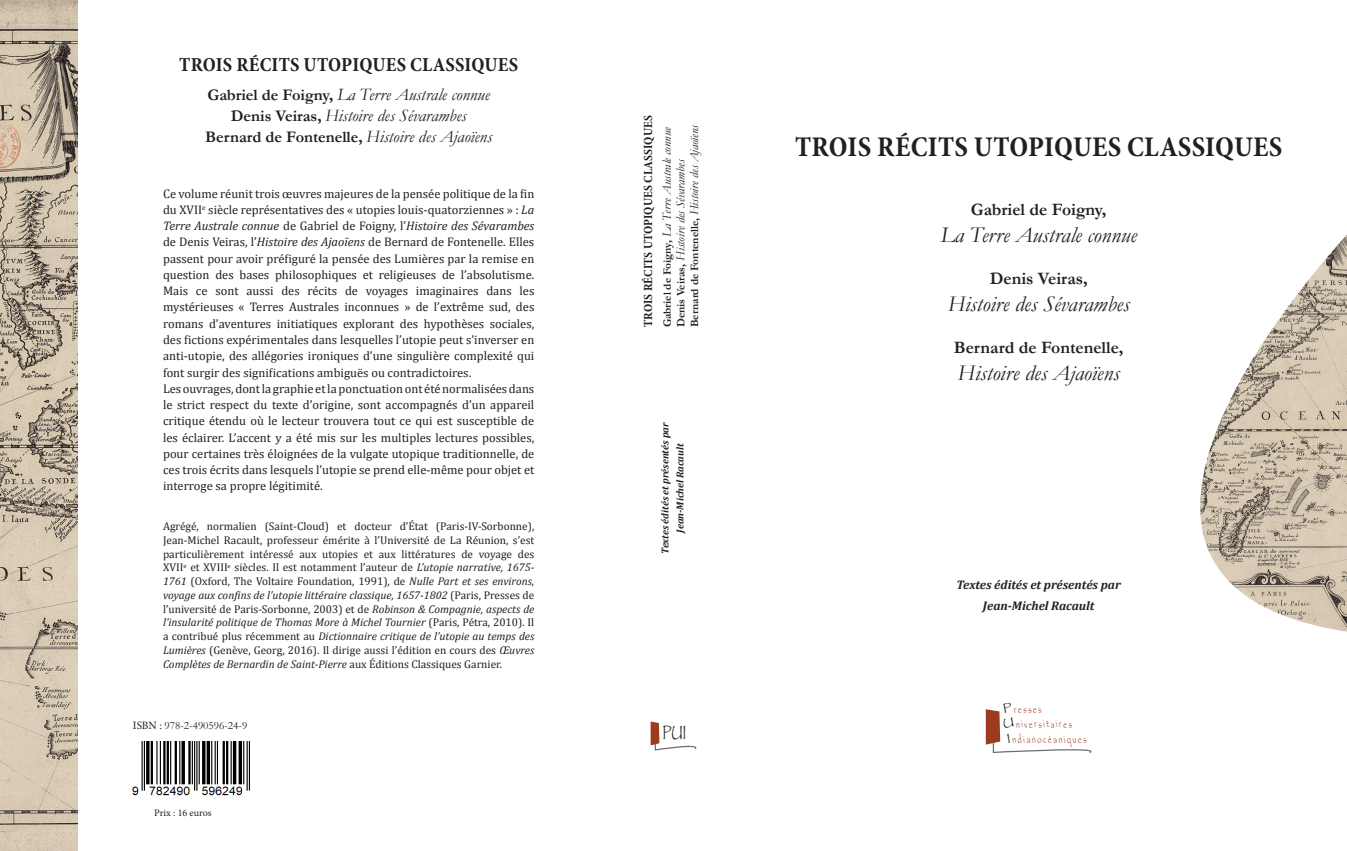
<style>
.page{position:relative;width:1347px;height:851px;background:#fff}
.page>*{position:absolute;margin:0;border:0;box-sizing:border-box;transform-origin:0 0}
.Titre_A{font:700 condensed 28.75px "Minion Pro";letter-spacing:.01em;color:#231f20}
.Titre_A-2{font:italic 22.5px "Garamond";color:#231f20}
.t1{font:condensed 20.38px "Papyrus";color:#231f20}
.Titre_A-3{font:700 condensed 20px "Minion Pro";letter-spacing:.01em;color:#231f20}
.Titre_A-4{font:italic 17.5px/21px "Garamond";color:#231f20;text-align:center}
.Titre_A-5{font:700 17.5px "Garamond";color:#231f20}
.Titre_A-6{font:700 16.25px "Garamond";color:#231f20}
.t2{font:12.5px/16.2px "Cambria";color:#231f20;text-align:justify}
.Titre_A-7{font:700 condensed 12.5px/18.8px "Minion Pro";letter-spacing:.01em;color:#231f20}
.t3{font:italic 700 12.5px/21.2px "Cambria";color:#231f20;text-align:center}
.Titre_A-8{font:italic 12.5px "Garamond";color:#231f20}
.t4{font:11.25px/13.8px "Cambria";color:#231f20;text-align:justify}
.Titre_A-9{font:700 11.25px "Garamond";color:#231f20}
.t5{font:11.25px "Garamond";color:#231f20}
.t6{font:italic 700 10px/15px "Cambria";color:#231f20;text-align:center}
.t7{font:10px "Minion Pro";color:#231f20}
.t8{font:condensed 9.88px/17.6px "Papyrus";color:#9d3b21}
.s1{font-weight:700;font-style:normal;font-size:16.25px}
.s2{font-weight:400;font-style:italic;font-size:17.5px}
.s3{font-style:italic}
.s4{font-family:"Minion Pro"}
.s5{font-family:"Garamond";font-stretch:normal;font-size:11.25px}
.s6{font-family:"Garamond";font-weight:400;font-style:italic;font-stretch:normal}
.s7{font-weight:400;font-style:italic;font-size:12.5px}
.s8{font-weight:700;font-style:normal;font-size:11.25px}
</style>
<div class="page">
<img style="left:0;top:0;width:78px;height:850px">
<svg style="left:650px;top:721px;width:47px;height:30px"></svg>
<svg style="left:985px;top:709px;width:107px;height:44px"></svg>
<img style="left:1200px;top:236px;width:146px;height:395px">
<img style="left:132px;top:741px;width:118px;height:55px">
<p class="Titre_A-3" style="left:179px;top:51px;width:340px">TROIS RÉCITS UTOPIQUES CLASSIQUES</p>
<p class="Titre_A-4" style="left:207px;top:84px;width:284px"><span class="s1">Gabriel de Foigny,</span> La Terre Australe connue<br><span class="s1">Denis Veiras,</span> Histoire des Sévarambes</p>
<p class="Titre_A-6" style="left:205px;top:127px;width:288px">Bernard de Fontenelle, <span class="s2">Histoire des Ajaoïens</span></p>
<p class="t2" style="left:163px;top:185px;width:373px">Ce volume réunit trois œuvres majeures de la pensée politique de la fin du XVII<sup>e</sup> siècle représentatives des « utopies louis-quatorziennes » : <span class="s3">La Terre Australe connue</span> de Gabriel de Foigny, l’<span class="s3">Histoire des Sévarambes </span>de Denis Veiras, l’<span class="s3">Histoire des Ajaoïens</span> de Bernard de Fontenelle. Elles passent pour avoir préfiguré la pensée des Lumières par la remise en question des bases philosophiques et religieuses de l’absolutisme.<br>Mais ce sont aussi des récits de voyages imaginaires dans les mystérieuses « Terres Australes inconnues » de l’extrême sud, des romans d’aventures initiatiques explorant des hypothèses sociales, des fictions expérimentales dans lesquelles l’utopie peut s’inverser en anti-utopie, des allégories ironiques d’une singulière complexité qui font surgir des significations ambiguës ou contradictoires.</p>
<p class="t2" style="left:163px;top:380px;width:373px">Les ouvrages, dont la graphie et la ponctuation ont été normalisées dans le strict respect du texte d’origine, sont accompagnés d’un appareil critique étendu où le lecteur trouvera tout ce qui est susceptible de les éclairer. L’accent y a été mis sur les multiples lectures possibles, pour certaines très éloignées de la vulgate utopique traditionnelle, de ces trois écrits dans lesquels l’utopie se prend elle-même pour objet et interroge sa propre légitimité.</p>
<p class="t4" style="left:163px;top:519px;width:373px">Agrégé, normalien (Saint-Cloud) et docteur d’État (Paris-IV-Sorbonne), Jean-Michel Racault, professeur émérite à l’Université de La Réunion, s’est particulièrement intéressé aux utopies et aux littératures de voyage des XVII<sup>e</sup> et XVIII<sup>e</sup> siècles. Il est notamment l’auteur de <span class="s3">L’utopie narrative, 1675- 1761</span> (Oxford, The Voltaire Foundation, 1991), de <span class="s3">Nulle Part et ses environs, voyage aux confins de l’utopie littéraire classique, 1657-1802</span> (Paris, Presses de l’université de Paris-Sorbonne, 2003) et de <span class="s3">Robinson &amp; Compagnie, aspects de l’insularité politique de Thomas More à Michel Tournier</span> (Paris, Pétra, 2010). Il a contribué plus récemment au <span class="s3">Dictionnaire critique de l’utopie au temps des Lumières</span> (Genève, Georg, 2016). Il dirige aussi l’édition en cours des <span class="s3">Œuvres Complètes de Bernardin de Saint-Pierre</span> aux Éditions Classiques Garnier.</p>
<p class="t5" style="left:133px;top:718px;width:116px"><span class="s4">ISBN :</span> 978-2-490596-24-9</p>
<p class="t7" style="left:154px;top:805px;width:59px">Prix : 16 euros</p>
<p class="Titre_A-7" style="left:638px;top:327px;width:213px;rotate:-90deg">TROIS RÉCITS UTOPIQUES CLASSIQUES<br><span class="s5">Gabriel de Foigny,</span> <span class="s6">La Terre Australe connue</span></p>
<p class="Titre_A-9" style="left:688px;top:327px;width:204px;rotate:-90deg">Bernard de Fontenelle, <span class="s7">Histoire des Ajaoïens</span></p>
<p class="Titre_A-8" style="left:673px;top:327px;width:169px;rotate:-90deg"><span class="s8">Denis Veiras,</span> Histoire des Sévarambes</p>
<p class="t6" style="left:657px;top:553px;width:133px;rotate:-90deg">Textes édités et présentés par<br>Jean-Michel Racault</p>
<h3 class="t1" style="left:662px;top:720px;width:25px">PUI</h3>
<p class="Titre_A" style="left:795px;top:127px;width:488px">TROIS RÉCITS UTOPIQUES CLASSIQUES</p>
<p class="Titre_A-5" style="left:971px;top:199px;width:137px">Gabriel de Foigny,</p>
<p class="Titre_A-2" style="left:940px;top:221px;width:198px">La Terre Australe connue</p>
<p class="Titre_A-5" style="left:989px;top:268px;width:99px">Denis Veiras,</p>
<p class="Titre_A-2" style="left:947px;top:290px;width:183px">Histoire des Sévarambes</p>
<p class="Titre_A-5" style="left:953px;top:337px;width:171px">Bernard de Fontenelle,</p>
<p class="Titre_A-2" style="left:957px;top:359px;width:164px">Histoire des Ajaoïens</p>
<p class="t3" style="left:956px;top:574px;width:166px">Textes édités et présentés par<br>Jean-Michel Racault</p>
<p class="t8" style="left:999px;top:704px;width:69px;rotate:-10deg"><sup>P</sup>resses<br><sup>U</sup>niversitaires</p>
<p class="t8" style="left:1006px;top:737px;width:80px;rotate:-10deg"><sup>I</sup>ndianocéaniques</p>
</div>
